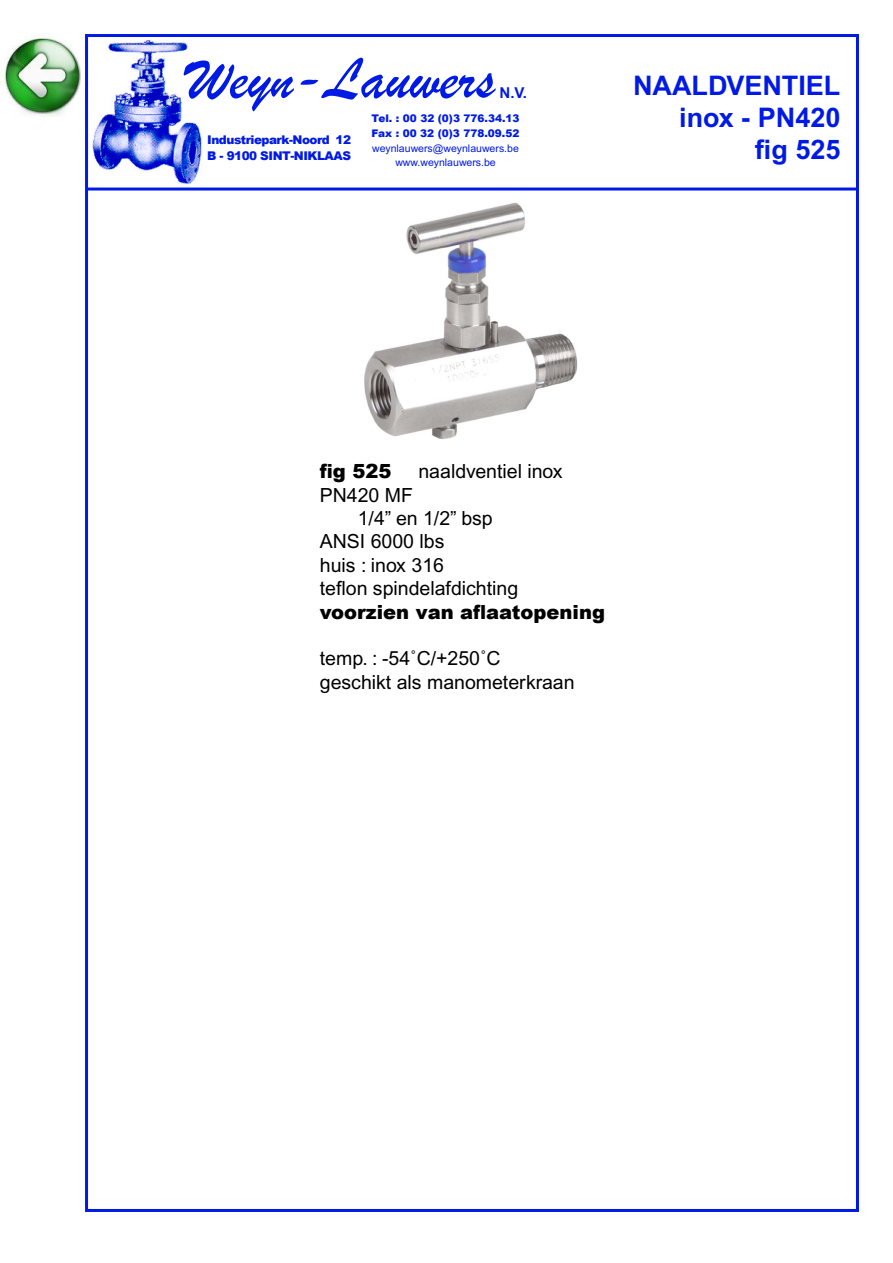
<style>
.page{position:relative;width:893px;height:1263px;background:#fff}
.page>*{position:absolute;margin:0;border:0;box-sizing:border-box;transform-origin:0 0}
.t1{font:61.5px "Brush Script";color:#001ae6}
.t2{font:700 27px/32.4px "Arial";color:#001ae6;text-align:right}
.t3{font:19.5px/23.4px "Arial";color:#000}
.t4{font:900 19.5px "Arial";color:#000}
.t5{font:700 15px "Arial";color:#001ae6}
.t6{font:900 12px/16.5px "Arial";letter-spacing:-.04em;color:#001ae6}
.t7{font:900 10.5px/15px "Arial";color:#001ae6;text-align:justify}
.t8{font:10.5px "Arial";letter-spacing:.005em;color:#001ae6}
.s1{font-weight:400}
</style>
<div class="page">
<img style="left:0;top:33px;width:81px;height:84px">
<img style="left:364px;top:202px;width:213px;height:237px">
<img style="left:89px;top:39px;width:117px;height:149px">
<hr style="left:88px;top:188px;width:771px;height:2px;background:#001ae6">
<p class="t1" style="left:186px;top:41px;width:310px">Weyn-Lauwers</p>
<p class="t5" style="left:499px;top:84px;width:29px">N.V.</p>
<p class="t6" style="left:207px;top:131px;width:145px">Industriepark-Noord 12<br>B - 9100 SINT-NIKLAAS</p>
<p class="t7" style="left:371px;top:111px;width:150px">Tel. : 00 32 (0)3 776.34.13<br>Fax : 00 32 (0)3 778.09.52 <span class="s1">weynlauwers@weynlauwers.be</span></p>
<p class="t8" style="left:395px;top:156px;width:102px">www.weynlauwers.be</p>
<p class="t2" style="left:633px;top:69px;width:209px">NAALDVENTIEL inox - PN420<br>fig 525</p>
<p class="t4" style="left:320px;top:457px;width:73px">fig 525</p>
<p class="t3" style="left:418px;top:460px;width:146px">naaldventiel inox</p>
<p class="t3" style="left:320px;top:483px;width:95px">PN420 MF</p>
<p class="t3" style="left:358px;top:506px;width:137px">1/4” en 1/2” bsp</p>
<p class="t3" style="left:320px;top:530px;width:126px">ANSI 6000 lbs</p>
<p class="t3" style="left:320px;top:553px;width:126px">huis : inox 316</p>
<p class="t3" style="left:320px;top:577px;width:200px">teflon spindelafdichting</p>
<p class="t4" style="left:320px;top:597px;width:287px">voorzien van aflaatopening</p>
<p class="t3" style="left:320px;top:647px;width:256px">temp. : -54˚C/+250˚C geschikt als manometerkraan</p>
</div>
